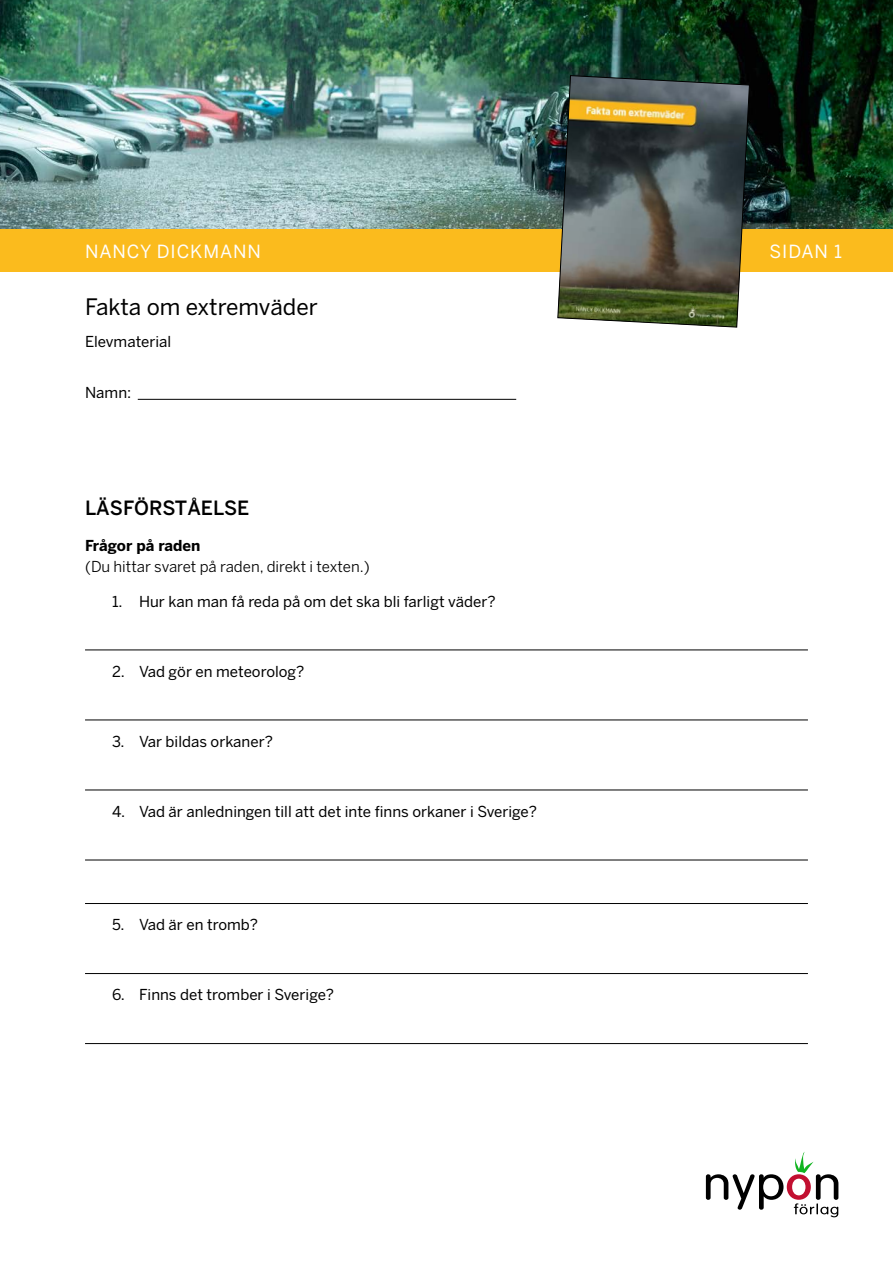
<style>
.page{position:relative;width:893px;height:1263px;background:#fff}
.page>*{position:absolute;margin:0;border:0;box-sizing:border-box;transform-origin:0 0}
.t1{font:22.5px "Benton Sans";color:#000}
.t2{font:500 19.5px "Benton Sans";color:#000}
.t3{font:18px "Benton Sans";letter-spacing:.05em;color:#fff}
.t4{font:15px "Benton Sans";color:#000}
.t5{font:15px "Benton Sans";color:#000}
.t6{font:700 15px "Benton Sans";color:#000}
</style>
<div class="page">
<img style="left:0;top:0;width:893px;height:230px">
<svg style="left:706px;top:1152px;width:132px;height:65px"></svg>
<div style="left:0;top:230px;width:893px;height:42px;background:#fbbb1d"></div>
<img style="left:557px;top:75px;width:193px;height:253px">
<hr style="left:138px;top:399px;width:378px;height:1px;background:#000">
<hr style="left:85px;top:649px;width:723px;height:1px;background:#000">
<hr style="left:85px;top:719px;width:723px;height:1px;background:#000">
<hr style="left:85px;top:790px;width:723px;height:1px;background:#000">
<hr style="left:85px;top:860px;width:723px;height:1px;background:#000">
<hr style="left:85px;top:903px;width:723px;height:1px;background:#000">
<hr style="left:85px;top:973px;width:723px;height:1px;background:#000">
<hr style="left:85px;top:1043px;width:723px;height:1px;background:#000">
<p class="t3" style="left:85px;top:241px;width:178px">NANCY DICKMANN</p>
<p class="t3" style="left:769px;top:241px;width:74px">SIDAN 1</p>
<h1 class="t1" style="left:85px;top:294px;width:234px">Fakta om extremväder</h1>
<p class="t4" style="left:85px;top:333px;width:88px">Elevmaterial</p>
<p class="t4" style="left:85px;top:384px;width:48px">Namn:</p>
<h2 class="t2" style="left:85px;top:497px;width:166px">LÄSFÖRSTÅELSE</h2>
<p class="t6" style="left:85px;top:537px;width:117px">Frågor på raden</p>
<p class="t5" style="left:85px;top:557px;width:286px">(Du hittar svaret på raden, direkt i texten.)</p>
<p class="t4" style="left:112px;top:593px;width:385px">1. Hur kan man få reda på om det ska bli farligt väder?</p>
<p class="t4" style="left:112px;top:663px;width:194px">2. Vad gör en meteorolog?</p>
<p class="t4" style="left:112px;top:733px;width:162px">3. Var bildas orkaner?</p>
<p class="t4" style="left:112px;top:803px;width:427px">4. Vad är anledningen till att det inte finns orkaner i Sverige?</p>
<p class="t4" style="left:112px;top:916px;width:147px">5. Vad är en tromb?</p>
<p class="t4" style="left:112px;top:986px;width:224px">6. Finns det tromber i Sverige?</p>
</div>
